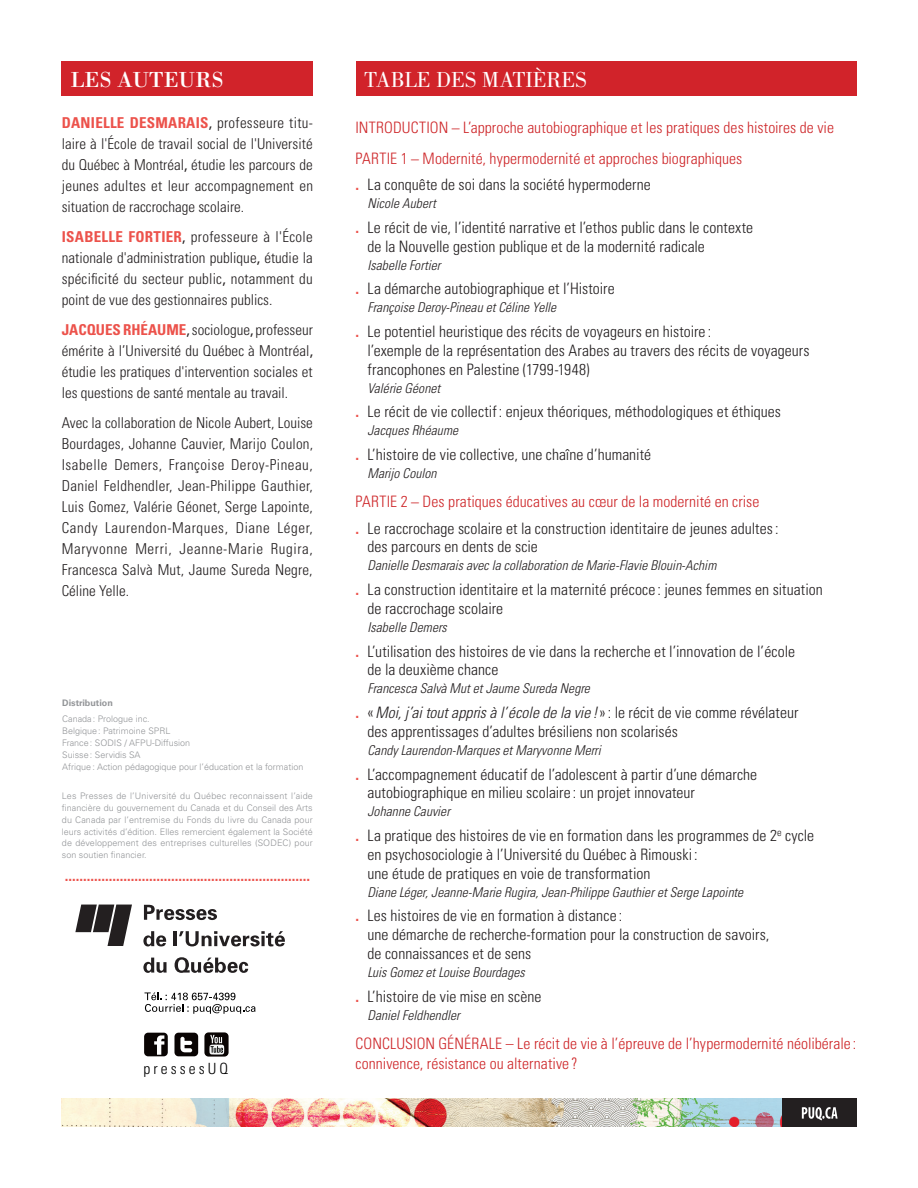
<style>
.page{position:relative;width:918px;height:1188px;background:#fff}
.page>*{position:absolute;margin:0;border:0;box-sizing:border-box;transform-origin:0 0}
.t1{font:22.5px "Bodoni";color:#fff}
.t2{font:22.5px "Bodoni";color:#fff}
.t3{font:700 condensed 16.5px "Univers LT Std";color:#ec524b}
.t4{font:300 condensed 15.75px/18.8px "Univers LT Std";letter-spacing:.005em;color:#231f20}
.t5{font:300 condensed 15.75px/30.8px "Univers LT Std";letter-spacing:.005em;color:#ce272a}
.t6{font:300 condensed 15.45px "Univers LT Std";letter-spacing:.195em;color:#000}
.t7{font:300 condensed 15px/21px "Univers LT Std";letter-spacing:.005em;color:#231f20;text-align:justify}
.t8{font:italic 300 condensed 13.5px "Univers LT Std";letter-spacing:.005em;color:#231f20}
.t9{font:300 9px/12px "Univers LT Std";color:#939598}
.t10{font:700 9px "Univers LT Std";color:#939598}
.s1{font-weight:700;color:#ec524b}
.s2{font-weight:400}
.s3{font-family:"Trade Gothic";font-weight:400;font-stretch:normal}
.s4{font-weight:700;font-size:16.5px;color:#ec524b}
.s5{color:#ce272a}
.s6{font-family:"Trade Gothic";font-weight:400;font-stretch:normal;color:#ce272a}
.s7{font-style:italic}
</style>
<div class="page">
<div style="left:62px;top:62px;width:251px;height:34px;background:#d1232a"></div>
<div style="left:356px;top:62px;width:500px;height:34px;background:#d1232a"></div>
<div style="left:144px;top:1033px;width:24px;height:23px;background:#090403;border-radius:4px"></div>
<svg style="left:154px;top:1035px;width:10px;height:20px"></svg>
<div style="left:174px;top:1033px;width:24px;height:23px;background:#090403;border-radius:4px"></div>
<svg style="left:180px;top:1037px;width:12px;height:15px"></svg>
<div style="left:204px;top:1032px;width:25px;height:25px;background:#090403;border-radius:4px"></div>
<svg style="left:209px;top:1035px;width:15px;height:20px"></svg>
<svg style="left:144px;top:905px;width:73px;height:15px"></svg>
<svg style="left:143px;top:931px;width:23px;height:15px"></svg>
<hr style="left:174px;top:931px;width:3px;height:15px;background:#231f20">
<svg style="left:179px;top:931px;width:106px;height:15px"></svg>
<svg style="left:143px;top:958px;width:24px;height:15px"></svg>
<svg style="left:175px;top:957px;width:73px;height:16px"></svg>
<svg style="left:75px;top:905px;width:57px;height:41px"></svg>
<svg style="left:144px;top:992px;width:111px;height:22px"></svg>
<img style="left:62px;top:1098px;width:720px;height:29px">
<div style="left:782px;top:1098px;width:75px;height:29px;background:#231f20"></div>
<svg style="left:802px;top:1107px;width:36px;height:13px"></svg>
<h1 class="t2" style="left:71px;top:66px;width:155px">LES AUTEURS</h1>
<h1 class="t1" style="left:365px;top:68px;width:26px">TABLE</h1>
<h1 class="t1" style="left:436px;top:68px;width:14px">DES</h1>
<h1 class="t1" style="left:482px;top:68px;width:79px">MATIÈRES</h1>
<p class="t7" style="left:62px;top:113px;width:253px"><span class="s1">DANIELLE DESMARAIS</span><span class="s2">,</span> professeure titu&shy;laire à l'École de travail social de l'Université du Québec à Montréal<span class="s2">,</span> étudie les parcours de jeunes adultes et leur accompagnement en situation de raccrochage scolaire.</p>
<p class="t7" style="left:62px;top:227px;width:253px"><span class="s1">ISABELLE FORTIER</span><span class="s2">,</span> professeure à l'École nationale d'administration publique<span class="s2">,</span> étudie la spécificité du secteur public<span class="s2">,</span> notamment du point de vue des gestionnaires publics.</p>
<p class="t7" style="left:62px;top:320px;width:253px"><span class="s1">JACQUES RHÉAUME</span><span class="s2">,</span>sociologue<span class="s2">,</span> professeur émérite à l’Université du Québec à Montréal<span class="s2">, </span>étudie les pratiques d'intervention sociales et les questions de santé mentale au travail.</p>
<p class="t7" style="left:62px;top:413px;width:253px">Avec la collaboration de Nicole Aubert, Louise Bourdages, Johanne Cauvier, Marijo Coulon, Isabelle Demers, Françoise Deroy-Pineau, Daniel Feldhendler, Jean-Philippe Gauthier, Luis Gomez, Valérie Géonet, Serge Lapointe, Candy Laurendon-Marques, Diane Léger, Maryvonne Merri, Jeanne-Marie Rugira, Francesca Salvà Mut, Jaume Sureda Negre, Céline Yelle.</p>
<p class="t10" style="left:62px;top:697px;width:52px">Distribution</p>
<p class="t9" style="left:62px;top:713px;width:243px">Canada : Prologue inc.<br>Belgique: Patrimoine SPRL<br>France: SODIS / AFPU-Diffusion<br>Suisse: Servidis SA<br>Afrique: Action pédagogique pour l’éducation et la formation</p>
<p class="t9" style="left:62px;top:789px;width:252px;text-align:justify">Les Presses de l’Université du Québec reconnaissent l’aide financière du gouvernement du Canada et du Conseil des Arts du Canada par l’entremise du Fonds du livre du Canada pour leurs activités d’édition. Elles remercient également la Société de développement des entreprises culturelles (SODEC) pour son soutien financier.</p>
<p class="t3" style="left:65px;top:865px;width:247px">...................................................................</p>
<p class="t6" style="left:144px;top:1059px;width:86px">pressesUQ</p>
<p class="t5" style="left:355px;top:112px;width:480px">Introducti on <span class="s3">–</span> L’approche autobiographique et les pratiques des histoires de vie<br>Partie 1 <span class="s3">–</span> Modernité, hypermodernité et approches biographiques</p>
<p class="t4" style="left:356px;top:175px;width:297px"><span class="s4">.</span> La conquête de soi dans la société hypermoderne</p>
<p class="t8" style="left:368px;top:195px;width:70px">Nicole Aubert</p>
<p class="t4" style="left:368px;top:218px;width:387px;text-indent:-12px"><span class="s4">.</span> Le récit de vie, l’identité narrative et l’ethos public dans le contexte de la Nouvelle gestion publique et de la modernité radicale</p>
<p class="t8" style="left:368px;top:257px;width:75px">Isabelle Fortier</p>
<p class="t4" style="left:356px;top:279px;width:261px"><span class="s4">.</span> La démarche autobiographique et l’Histoire</p>
<p class="t8" style="left:368px;top:299px;width:190px">Françoise Deroy-Pineau et Céline Yelle</p>
<p class="t4" style="left:368px;top:322px;width:443px;text-indent:-12px"><span class="s4">.</span> Le potentiel heuristique des récits de voyageurs en histoire :<br>l’exemple de la représentation des Arabes au travers des récits de voyageurs francophones en Palestine (1799-1948)</p>
<p class="t8" style="left:368px;top:380px;width:74px">Valérie Géonet</p>
<p class="t4" style="left:356px;top:402px;width:427px"><span class="s4">.</span> Le récit de vie collectif: enjeux théoriques, méthodologiques et éthiques</p>
<p class="t8" style="left:368px;top:422px;width:92px">Jacques Rhéaume</p>
<p class="t4" style="left:356px;top:445px;width:297px"><span class="s4">.</span> L’histoire de vie collective, une chaîne d’humanité</p>
<p class="t8" style="left:368px;top:465px;width:71px">Marijo Coulon</p>
<p class="t4" style="left:356px;top:489px;width:425px;line-height:26.2px"><span class="s5">Partie 2</span> <span class="s6">–</span> <span class="s5">Des pratiques éducatives au cœur de la modernité en crise<br></span><span class="s4">.</span> Le raccrochage scolaire et la construction identitaire de jeunes adultes:</p>
<p class="t4" style="left:368px;top:537px;width:172px">des parcours en dents de scie</p>
<p class="t8" style="left:368px;top:557px;width:350px">Danielle Desmarais avec la collaboration de Marie-Flavie Blouin-Achim</p>
<p class="t4" style="left:368px;top:580px;width:457px;text-indent:-12px"><span class="s4">.</span> La construction identitaire et la maternité précoce : jeunes femmes en situation de raccrochage scolaire</p>
<p class="t8" style="left:368px;top:619px;width:81px">Isabelle Demers</p>
<p class="t4" style="left:368px;top:642px;width:429px;text-indent:-12px"><span class="s4">.</span> L’utilisation des histoires de vie dans la recherche et l’innovation de l’école de la deuxième chance</p>
<p class="t8" style="left:368px;top:680px;width:224px">Francesca Salvà Mut et Jaume Sureda Negre</p>
<p class="t4" style="left:368px;top:703px;width:433px;text-indent:-12px"><span class="s4">.</span> «<span class="s7">Moi, j’ai tout appris à l’école de la vie !</span>»: le récit de vie comme révélateur des apprentissages d’adultes brésiliens non scolarisés</p>
<p class="t8" style="left:368px;top:742px;width:235px">Candy Laurendon-Marques et Maryvonne Merri</p>
<p class="t4" style="left:368px;top:765px;width:391px;text-indent:-12px"><span class="s4">.</span> L’accompagnement éducatif de l’adolescent à partir d’une démarche autobiographique en milieu scolaire : un projet innovateur</p>
<p class="t8" style="left:368px;top:803px;width:84px">Johanne Cauvier</p>
<p class="t4" style="left:367px;top:826px;width:448px;text-indent:-12px"><span class="s4">.</span> La pratique des histoires de vie en formation dans les programmes de 2<sup>e</sup> cycle en psychosociologie à l’Université du Québec à Rimouski :<br>une étude de pratiques en voie de transformation</p>
<p class="t8" style="left:368px;top:884px;width:377px">Diane Léger, Jeanne-Marie Rugira, Jean-Philippe Gauthier et Serge Lapointe</p>
<p class="t4" style="left:368px;top:906px;width:403px;text-indent:-12px"><span class="s4">.</span> Les histoires de vie en formation à distance :<br>une démarche de recherche-formation pour la construction de savoirs, de connaissances et de sens</p>
<p class="t8" style="left:368px;top:964px;width:159px">Luis Gomez et Louise Bourdages</p>
<p class="t4" style="left:356px;top:987px;width:188px"><span class="s4">.</span> L’histoire de vie mise en scène</p>
<p class="t8" style="left:368px;top:1007px;width:94px">Daniel Feldhendler</p>
<p class="t5" style="left:356px;top:1033px;width:502px;line-height:20.2px">Conclusion générale – Le récit de vie à l’épreuve de l’hypermodernité néolibérale : connivence, résistance ou alternative ?</p>
</div>
